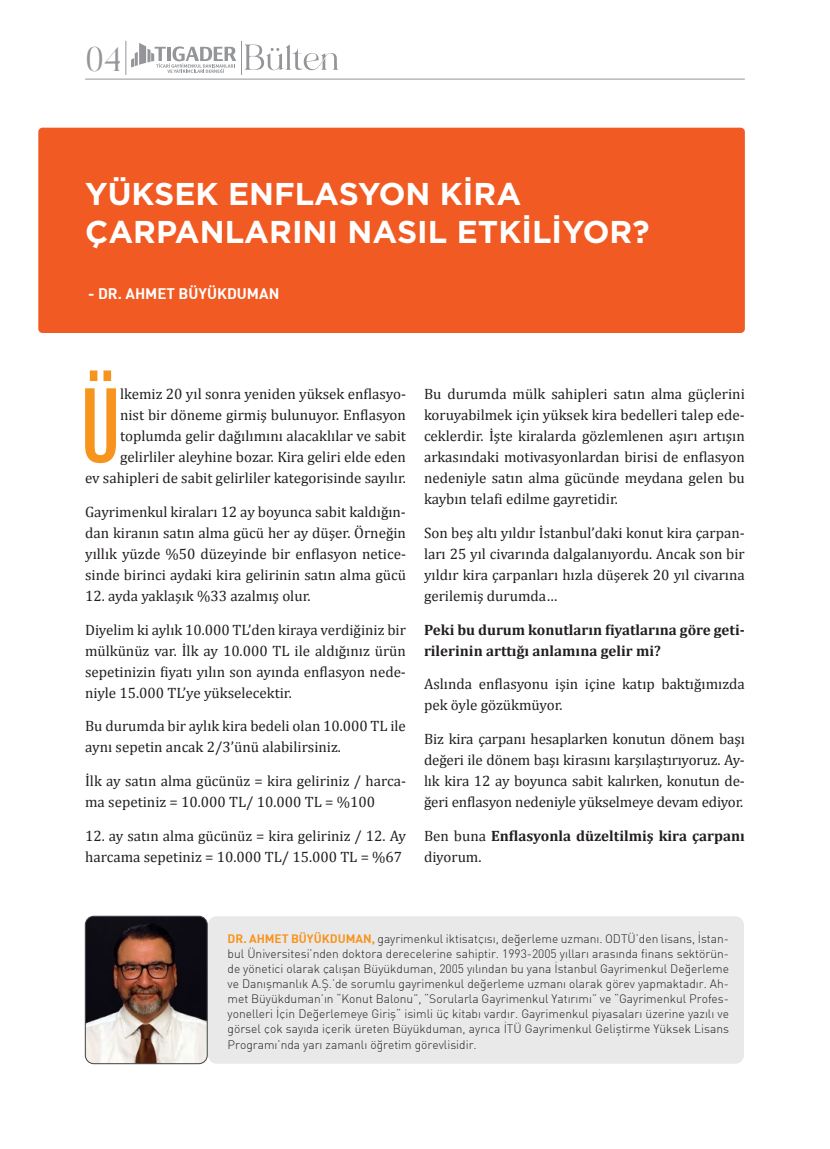
<style>
.page{position:relative;width:830px;height:1149px;background:#fff}
.page>*{position:absolute;margin:0;border:0;box-sizing:border-box;transform-origin:0 0}
.t1{font:104.25px "Akzidenz Grotesk BE Md Cn Ti";color:#f7941e}
.t2{font:34.5px "Mollieglaston";color:#939598}
.t3{font:700 31.5px/37.8px "Gotham";color:#fff}
.t4{font:15px/21px "Cambria";color:#231f20;text-align:justify}
.t5{font:700 15px/21px "Cambria";color:#231f20}
.t6{font:700 15px "DIN";color:#fff}
.t7{font:300 12px/15px "DIN";color:#231f20;text-align:justify}
.s1{font-weight:400}
.s2{font-weight:700;color:#f7941e}
</style>
<div class="page">
<svg style="left:245px;top:44px;width:93px;height:26px"></svg>
<hr style="left:241px;top:41px;width:1px;height:34px;background:#939598">
<hr style="left:85px;top:79px;width:659px;height:1px;background:#939598">
<hr style="left:125px;top:41px;width:1px;height:34px;background:#939598">
<svg style="left:131px;top:43px;width:105px;height:30px"></svg>
<hr style="left:167px;top:50px;width:4px;height:11px;background:#939598">
<img style="left:85px;top:917px;width:122px;height:146px">
<div style="left:85px;top:915px;width:122px;height:148px;border:1px solid #414042;border-radius:9px"></div>
<div style="left:208px;top:915px;width:535px;height:148px;background:#e9e9ea;border-radius:9px"></div>
<div style="left:38px;top:128px;width:706px;height:205px;background:#f15a22;border-radius:4px"></div>
<h2 class="t2" style="left:86px;top:40px;width:37px">04</h2>
<h3 class="t3" style="left:85px;top:175px;width:565px">YÜKSEK ENFLASYON KİRA<br>ÇARPANLARINI NASIL ETKİLİYOR?</h3>
<p class="t6" style="left:88px;top:283px;width:192px">- DR. AHMET BÜYÜKDUMAN</p>
<h1 class="t1" style="left:81px;top:368px;width:41px">Ü</h1>
<p class="t4" style="left:85px;top:383px;width:322px;text-align:right">lkemiz 20 yıl sonra yeniden yüksek enflasyo-<br>nist bir döneme girmiş bulunuyor. Enflasyon toplumda gelir dağılımını alacaklılar ve sabit gelirliler aleyhine bozar. Kira geliri elde eden<br>ev sahipleri de sabit gelirliler kategorisinde sayılır.</p>
<p class="t4" style="left:85px;top:501px;width:322px">Gayrimenkul kiraları 12 ay boyunca sabit kaldığın&shy;dan kiranın satın alma gücü her ay düşer. Örneğin yıllık yüzde %50 düzeyinde bir enflasyon netice&shy;sinde birinci aydaki kira gelirinin satın alma gücü</p>
<p class="t4" style="left:85px;top:585px;width:227px">12. ayda yaklaşık %33 azalmış olur.</p>
<p class="t4" style="left:85px;top:618px;width:322px">Diyelim ki aylık 10.000 TL’den kiraya verdiğiniz bir mülkünüz var. İlk ay 10.000 TL ile aldığınız ürün sepetinizin fiyatı yılın son ayında enflasyon nede&shy;niyle 15.000 TL’ye yükselecektir.</p>
<p class="t4" style="left:85px;top:715px;width:322px">Bu durumda bir aylık kira bedeli olan 10.000 TL ile aynı sepetin ancak 2/3’ünü alabilirsiniz.</p>
<p class="t4" style="left:85px;top:770px;width:322px">İlk ay satın alma gücünüz = kira geliriniz / harca&shy;ma sepetiniz = 10.000 TL/ 10.000 TL = %100</p>
<p class="t4" style="left:85px;top:825px;width:322px">12. ay satın alma gücünüz = kira geliriniz / 12. Ay harcama sepetiniz = 10.000 TL/ 15.000 TL = %67</p>
<p class="t4" style="left:424px;top:383px;width:322px">Bu durumda mülk sahipleri satın alma güçlerini koruyabilmek için yüksek kira bedelleri talep ede&shy;ceklerdir. İşte kiralarda gözlemlenen aşırı artışın arkasındaki motivasyonlardan birisi de enflasyon nedeniyle satın alma gücünde meydana gelen bu kaybın telafi edilme gayretidir.</p>
<p class="t4" style="left:424px;top:522px;width:322px">Son beş altı yıldır İstanbul’daki konut kira çarpan&shy;ları 25 yıl civarında dalgalanıyordu. Ancak son bir yıldır kira çarpanları hızla düşerek 20 yıl civarına gerilemiş durumda…</p>
<p class="t5" style="left:424px;top:618px;width:322px">Peki bu durum konutların fiyatlarına göre geti&shy;rilerinin arttığı anlamına gelir mi?</p>
<p class="t4" style="left:424px;top:673px;width:322px">Aslında enflasyonu işin içine katıp baktığımızda pek öyle gözükmüyor.</p>
<p class="t4" style="left:424px;top:728px;width:322px">Biz kira çarpanı hesaplarken konutun dönem başı değeri ile dönem başı kirasını karşılaştırıyoruz. Ay&shy;lık kira 12 ay boyunca sabit kalırken, konutun de&shy;ğeri enflasyon nedeniyle yükselmeye devam ediyor.</p>
<p class="t5" style="left:424px;top:824px;width:322px"><span class="s1">Ben buna</span> Enflasyonla düzeltilmiş kira çarpanı <span class="s1">diyorum.</span></p>
<p class="t7" style="left:227px;top:931px;width:502px"><span class="s2">DR. AHMET BÜYÜKDUMAN,</span> gayrimenkul iktisatçısı, değerleme uzmanı. ODTÜ’den lisans, İstan&shy;bul Üniversitesi’nden doktora derecelerine sahiptir. 1993-2005 yılları arasında finans sektörün&shy;de yönetici olarak çalışan Büyükduman, 2005 yılından bu yana İstanbul Gayrimenkul Değerleme ve Danışmanlık A.Ş.’de sorumlu gayrimenkul değerleme uzmanı olarak görev yapmaktadır. Ah&shy;met Büyükduman’ın “Konut Balonu”, “Sorularla Gayrimenkul Yatırımı” ve “Gayrimenkul Profes&shy;yonelleri İçin Değerlemeye Giriş“ isimli üç kitabı vardır. Gayrimenkul piyasaları üzerine yazılı ve görsel çok sayıda içerik üreten Büyükduman, ayrıca İTÜ Gayrimenkul Geliştirme Yüksek Lisans Programı’nda yarı zamanlı öğretim görevlisidir.</p>
</div>
